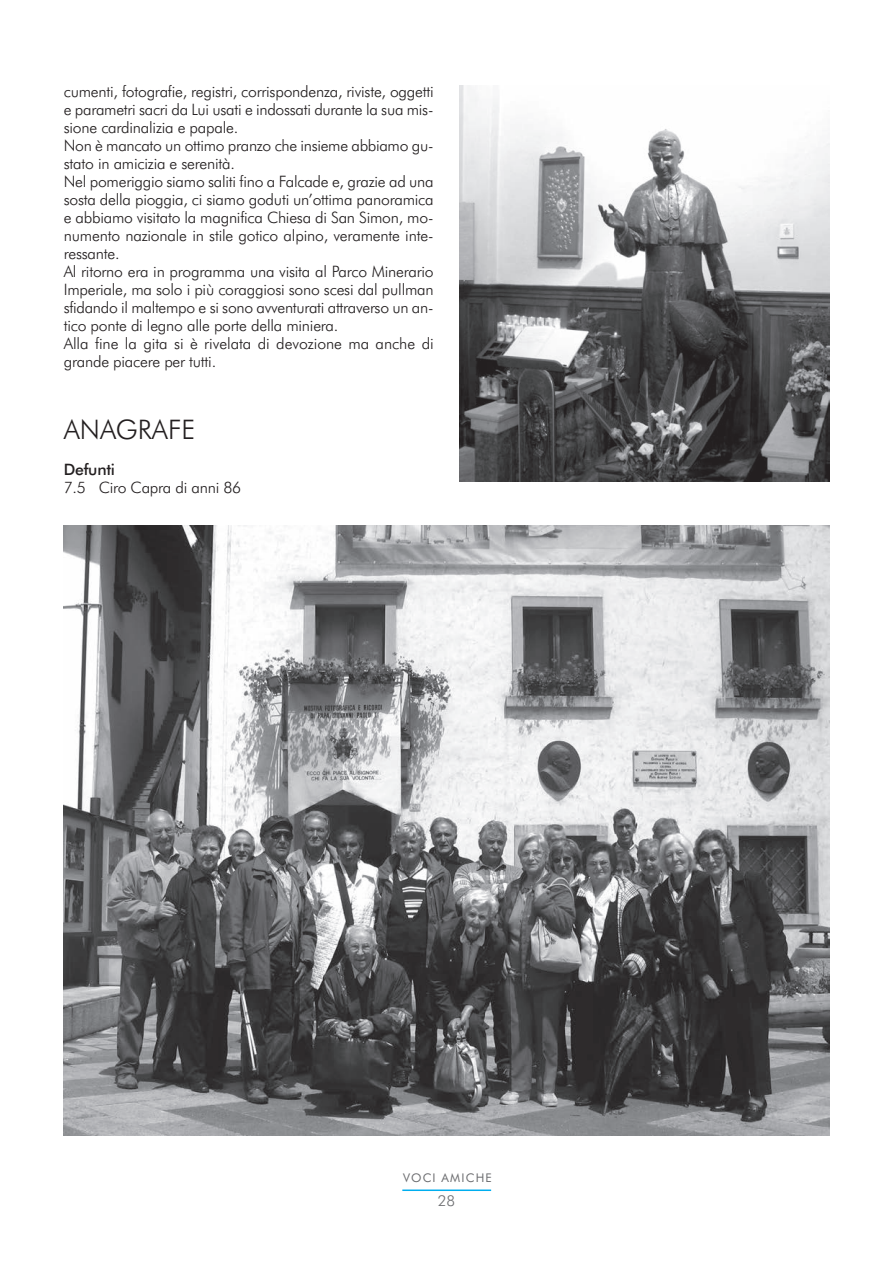
<style>
.page{position:relative;width:893px;height:1263px;background:#fff}
.page>*{position:absolute;margin:0;border:0;box-sizing:border-box;transform-origin:0 0}
.t1{font:300 27px "Futura BT";color:#231f20}
.t2{font:300 15.75px/18px "Futura BT";letter-spacing:-.015em;color:#231f20}
.t3{font:500 15.75px "Futura BT";letter-spacing:-.015em;color:#231f20}
.t4{font:300 15px "Futura BT";color:#6c6d70}
.t5{font:12px "Futura BT";letter-spacing:.1em;color:#6c6d70}
</style>
<div class="page">
<hr style="left:402px;top:1189px;width:89px;height:2px;background:#00aeef">
<img style="left:64px;top:525px;width:765px;height:610px">
<img style="left:459px;top:85px;width:370px;height:397px">
<p class="t2" style="left:64px;top:83px;width:371px">cumenti, fotografie, registri, corrispondenza, riviste, oggetti e parametri sacri da Lui usati e indossati durante la sua mis&shy;sione cardinalizia e papale.<br>Non è mancato un ottimo pranzo che insieme abbiamo gu&shy;stato in amicizia e serenità.<br>Nel pomeriggio siamo saliti fino a Falcade e, grazie ad una sosta della pioggia, ci siamo goduti un’ottima panoramica e abbiamo visitato la magnifica Chiesa di San Simon, mo&shy;numento nazionale in stile gotico alpino, veramente inte&shy;ressante.<br>Al ritorno era in programma una visita al Parco Minerario Imperiale, ma solo i più coraggiosi sono scesi dal pullman sfidando il maltempo e si sono avventurati attraverso un an&shy;tico ponte di legno alle porte della miniera.<br>Alla fine la gita si è rivelata di devozione ma anche di grande piacere per tutti.</p>
<h1 class="t1" style="left:64px;top:414px;width:133px">ANAGRAFE</h1>
<p class="t3" style="left:64px;top:460px;width:53px">Defunti</p>
<p class="t2" style="left:64px;top:479px;width:179px">7.5 Ciro Capra di anni 86</p>
<p class="t5" style="left:403px;top:1171px;width:90px">VOCI AMICHE</p>
<p class="t4" style="left:438px;top:1192px;width:19px">28</p>
</div>
